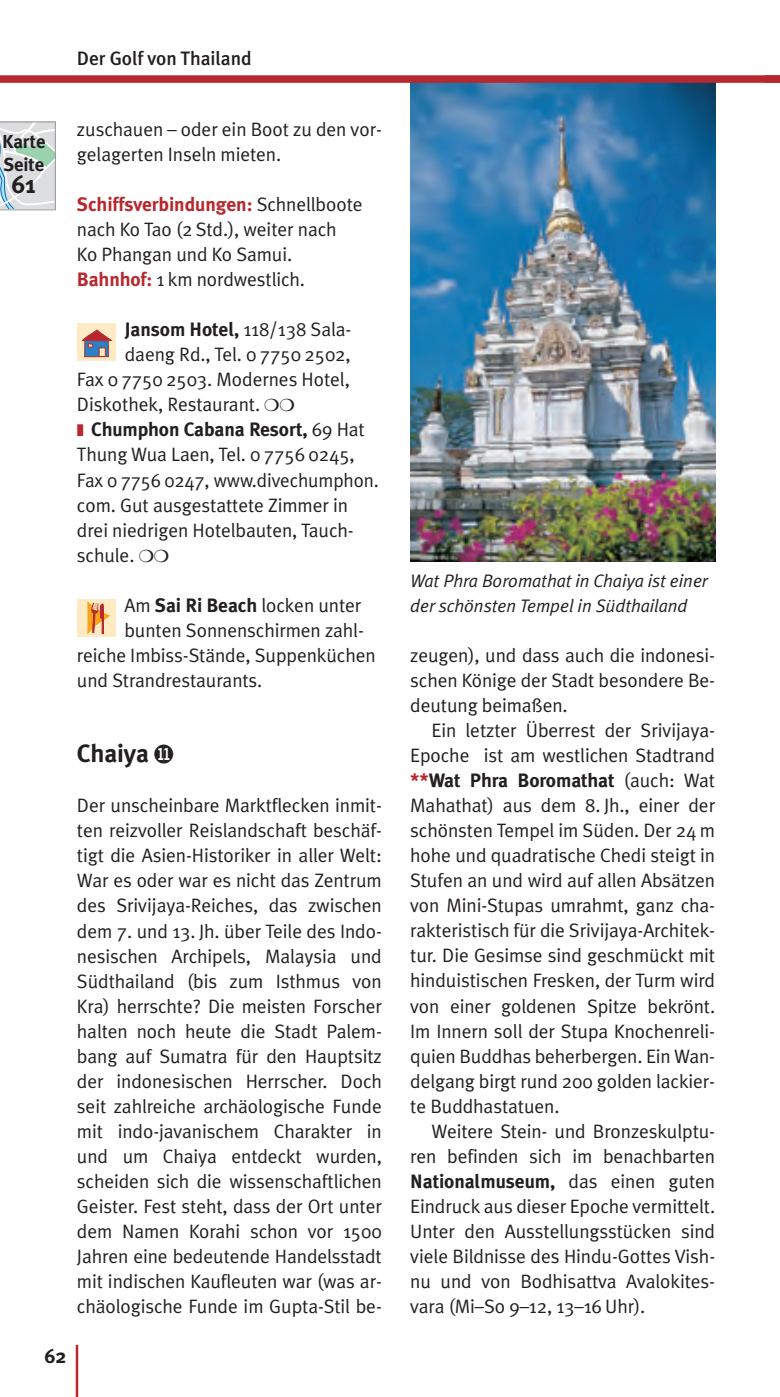
<style>
.page{position:relative;width:780px;height:1397px;background:#fff}
.page>*{position:absolute;margin:0;border:0;box-sizing:border-box;transform-origin:0 0}
.t1{font:25px "Meta Plus Bold TIS";letter-spacing:-.005em;color:#231f20}
.t2{font:20px "Meta Plus Bold TIS";color:#231f20}
.t3{font:19.5px/25px "Meta Plus Normal TIS";letter-spacing:-.005em;color:#231f20;text-align:justify}
.t4{font:19.5px "Meta Plus Bold TIS";letter-spacing:-.005em;color:#231f20}
.t5{font:19.5px "Meta Plus Bold TIS";letter-spacing:-.005em;color:#b7282e}
.t6{font:19.5px "Meta Plus Medium TIS";letter-spacing:-.005em;color:#231f20}
.t7{font:18.75px/22.5px "Meta Plus Bold TIS";letter-spacing:-.005em;color:#231f20}
.t8{font:italic 18px/25px "Meta Plus Normal TIS";letter-spacing:-.005em;color:#231f20}
.s1{font-family:"Meta Plus Normal TIS";color:#231f20}
.s2{font-family:"Meta Plus Bold TIS";color:#b7282e}
.s3{font-family:"Meta Plus Normal TIS"}
.s4{color:#b7282e}
.s5{font-family:"Meta Plus Bold TIS"}
.s6{font-family:"Double Digits Poly Round"}
</style>
<div class="page">
<svg style="left:0;top:122px;width:56px;height:88px;background:#d2dcdb"></svg>
<div style="left:77px;top:599px;width:38px;height:37px;background:#feebc4"></div>
<svg style="left:87px;top:601px;width:23px;height:33px"></svg>
<div style="left:77px;top:323px;width:38px;height:38px;background:#feebc4"></div>
<svg style="left:81px;top:329px;width:32px;height:28px"></svg>
<hr style="left:76px;top:1344px;width:2px;height:52px;background:#b7282e">
<img style="left:410px;top:83px;width:305px;height:478px">
<div style="left:0;top:75px;width:780px;height:8px;background:#b7282e"></div>
<p class="t6" style="left:77px;top:50px;width:176px">Der Golf von Thailand</p>
<p class="t7" style="left:2px;top:131px;width:45px">Karte<br>Seite</p>
<p class="t1" style="left:12px;top:174px;width:26px">61</p>
<p class="t3" style="left:77px;top:118px;width:306px">zuschauen – oder ein Boot zu den vor&shy;gelagerten Inseln mieten.</p>
<p class="t5" style="left:77px;top:196px;width:287px">Schiffsverbindungen: <span class="s1">Schnellboote</span></p>
<p class="t3" style="left:77px;top:218px;width:261px;text-align:left">nach Ko Tao (2 Std.), weiter nach<br>Ko Phangan und Ko Samui.<br><span class="s2">Bahnhof:</span> 1 km nordwestlich.</p>
<p class="t4" style="left:125px;top:321px;width:228px">Jansom Hotel, <span class="s3">118/138 Sala-</span></p>
<p class="t3" style="left:77px;top:343px;width:275px;text-indent:48px">daeng Rd., Tel. 0 7750 2502, Fax 0 7750 2503. Modernes Hotel, Diskothek, Restaurant. ❍❍</p>
<p class="t4" style="left:77px;top:421px;width:289px"><span class="s4">❚</span> Chumphon Cabana Resort, <span class="s3">69 Hat</span></p>
<p class="t3" style="left:77px;top:443px;width:303px;text-align:left">Thung Wua Laen, Tel. 0 7756 0245,<br>Fax 0 7756 0247, www.divechumphon. com. Gut ausgestattete Zimmer in drei niedrigen Hotelbauten, Tauch&shy;schule. ❍❍</p>
<p class="t3" style="left:124px;top:594px;width:238px">Am <span class="s5">Sai Ri Beach</span> locken unter</p>
<p class="t3" style="left:124px;top:619px;width:241px">bunten Sonnenschirmen zahl-</p>
<p class="t3" style="left:77px;top:644px;width:300px">reiche Imbiss-Stände, Suppenküchen</p>
<p class="t3" style="left:77px;top:669px;width:187px">und Strandrestaurants.</p>
<p class="t1" style="left:77px;top:743px;width:98px">Chaiya <span class="s6">BM</span></p>
<p class="t3" style="left:77px;top:794px;width:306px">Der unscheinbare Marktflecken inmit&shy;ten reizvoller Reislandschaft beschäf&shy;tigt die Asien-Historiker in aller Welt:<br>War es oder war es nicht das Zentrum des Srivijaya-Reiches, das zwischen dem 7. und 13. Jh. über Teile des Indo&shy;nesischen Archipels, Malaysia und Südthailand (bis zum Isthmus von Kra) herrschte? Die meisten Forscher halten noch heute die Stadt Palem&shy;bang auf Sumatra für den Hauptsitz der indonesischen Herrscher. Doch seit zahlreiche archäologische Funde mit indo-javanischem Charakter in und um Chaiya entdeckt wurden, scheiden sich die wissenschaftlichen Geister. Fest steht, dass der Ort unter dem Namen Korahi schon vor 1500<br>Jahren eine bedeutende Handelsstadt mit indischen Kaufleuten war (was ar&shy;chäologische Funde im Gupta-Stil be-</p>
<p class="t2" style="left:44px;top:1347px;width:23px">62</p>
<p class="t8" style="left:410px;top:569px;width:299px">Wat Phra Boromathat in Chaiya ist einer der schönsten Tempel in Südthailand</p>
<p class="t3" style="left:410px;top:644px;width:306px">zeugen), und dass auch die indonesi&shy;schen Könige der Stadt besondere Be&shy;deutung beimaßen.</p>
<p class="t3" style="left:410px;top:719px;width:306px;text-align:right">Ein letzter Überrest der Srivijaya-<br>Epoche ist am westlichen Stadtrand</p>
<p class="t4" style="left:410px;top:772px;width:306px"><span class="s4">**</span>Wat Phra Boromathat <span class="s3">(auch: Wat</span></p>
<p class="t3" style="left:410px;top:794px;width:306px">Mahathat) aus dem 8. Jh., einer der schönsten Tempel im Süden. Der 24 m hohe und quadratische Chedi steigt in Stufen an und wird auf allen Absätzen von Mini-Stupas umrahmt, ganz cha&shy;rakteristisch für die Srivijaya-Architek&shy;tur. Die Gesimse sind geschmückt mit hinduistischen Fresken, der Turm wird von einer goldenen Spitze bekrönt.<br>Im Innern soll der Stupa Knochenreli&shy;quien Buddhas beherbergen. Ein Wan&shy;delgang birgt rund 200 golden lackier&shy;te Buddhastatuen.</p>
<p class="t3" style="left:410px;top:1119px;width:306px;text-align:right">Weitere Stein- und Bronzeskulptu&shy;ren befinden sich im benachbarten</p>
<p class="t4" style="left:410px;top:1172px;width:306px">Nationalmuseum, <span class="s3">das einen guten</span></p>
<p class="t3" style="left:410px;top:1194px;width:306px">Eindruck aus dieser Epoche vermittelt.<br>Unter den Ausstellungsstücken sind viele Bildnisse des Hindu-Gottes Vish&shy;nu und von Bodhisattva Avalokites&shy;vara (Mi–So 9–12, 13–16 Uhr).</p>
</div>
